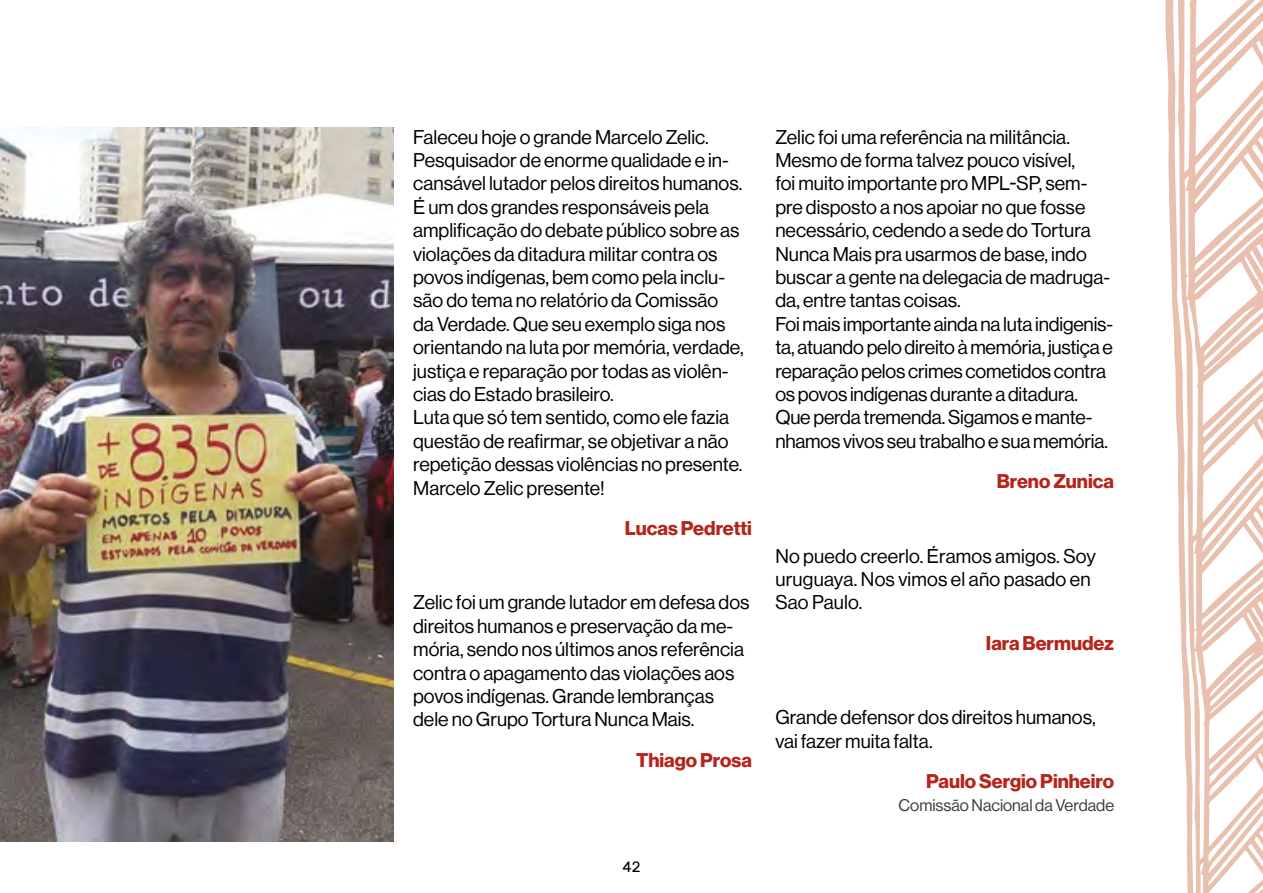
<style>
.page{position:relative;width:1263px;height:893px;background:#fff}
.page>*{position:absolute;margin:0;border:0;box-sizing:border-box;transform-origin:0 0}
.t1{font:19.5px/23.4px "Neue Haas Display";color:#000}
.t2{font:700 19.5px "Neue Haas Display";color:#b6251c}
.t3{font:16.5px "Neue Haas Display";color:#3c3c3b}
.t4{font:15px "Rubik";color:#000}
</style>
<div class="page">
<svg style="left:1165px;top:0;width:98px;height:893px"></svg>
<img style="left:0;top:128px;width:393px;height:714px">
<p class="t1" style="left:413px;top:125px;width:332px">Faleceu hoje o grande Marcelo Zelic.<br>Pesquisador de enorme qualidade e in&shy;cansável lutador pelos direitos humanos.<br>É um dos grandes responsáveis pela amplificação do debate público sobre as violações da ditadura militar contra os povos indígenas, bem como pela inclu&shy;são do tema no relatório da Comissão da Verdade. Que seu exemplo siga nos orientando na luta por memória, verdade, justiça e reparação por todas as violên&shy;cias do Estado brasileiro.<br>Luta que só tem sentido, como ele fazia questão de reafirmar, se objetivar a não repetição dessas violências no presente.<br>Marcelo Zelic presente!</p>
<p class="t2" style="left:625px;top:517px;width:129px">Lucas Pedretti</p>
<p class="t1" style="left:413px;top:591px;width:338px">Zelic foi um grande lutador em defesa dos direitos humanos e preservação da me&shy;mória, sendo nos últimos anos referência contra o apagamento das violações aos povos indígenas. Grande lembranças dele no Grupo Tortura Nunca Mais.</p>
<p class="t2" style="left:636px;top:749px;width:117px">Thiago Prosa</p>
<p class="t4" style="left:622px;top:859px;width:19px">42</p>
<p class="t1" style="left:775px;top:125px;width:339px">Zelic foi uma referência na militância.<br>Mesmo de forma talvez pouco visível,<br>foi muito importante pro MPL-SP, sem&shy;pre disposto a nos apoiar no que fosse necessário, cedendo a sede do Tortura Nunca Mais pra usarmos de base, indo buscar a gente na delegacia de madruga&shy;da, entre tantas coisas.<br>Foi mais importante ainda na luta indigenis&shy;ta, atuando pelo direito à memória, justiça e reparação pelos crimes cometidos contra os povos indígenas durante a ditadura.<br>Que perda tremenda. Sigamos e mante&shy;nhamos vivos seu trabalho e sua memória.</p>
<p class="t2" style="left:997px;top:470px;width:119px">Breno Zunica</p>
<p class="t1" style="left:775px;top:544px;width:322px">No puedo creerlo. Éramos amigos. Soy uruguaya. Nos vimos el año pasado en<br>Sao Paulo.</p>
<p class="t2" style="left:986px;top:632px;width:130px">Iara Bermudez</p>
<p class="t1" style="left:775px;top:706px;width:322px">Grande defensor dos direitos humanos, vai fazer muita falta.</p>
<p class="t2" style="left:926px;top:770px;width:189px">Paulo Sergio Pinheiro</p>
<p class="t3" style="left:898px;top:796px;width:217px">Comissão Nacional da Verdade</p>
</div>
